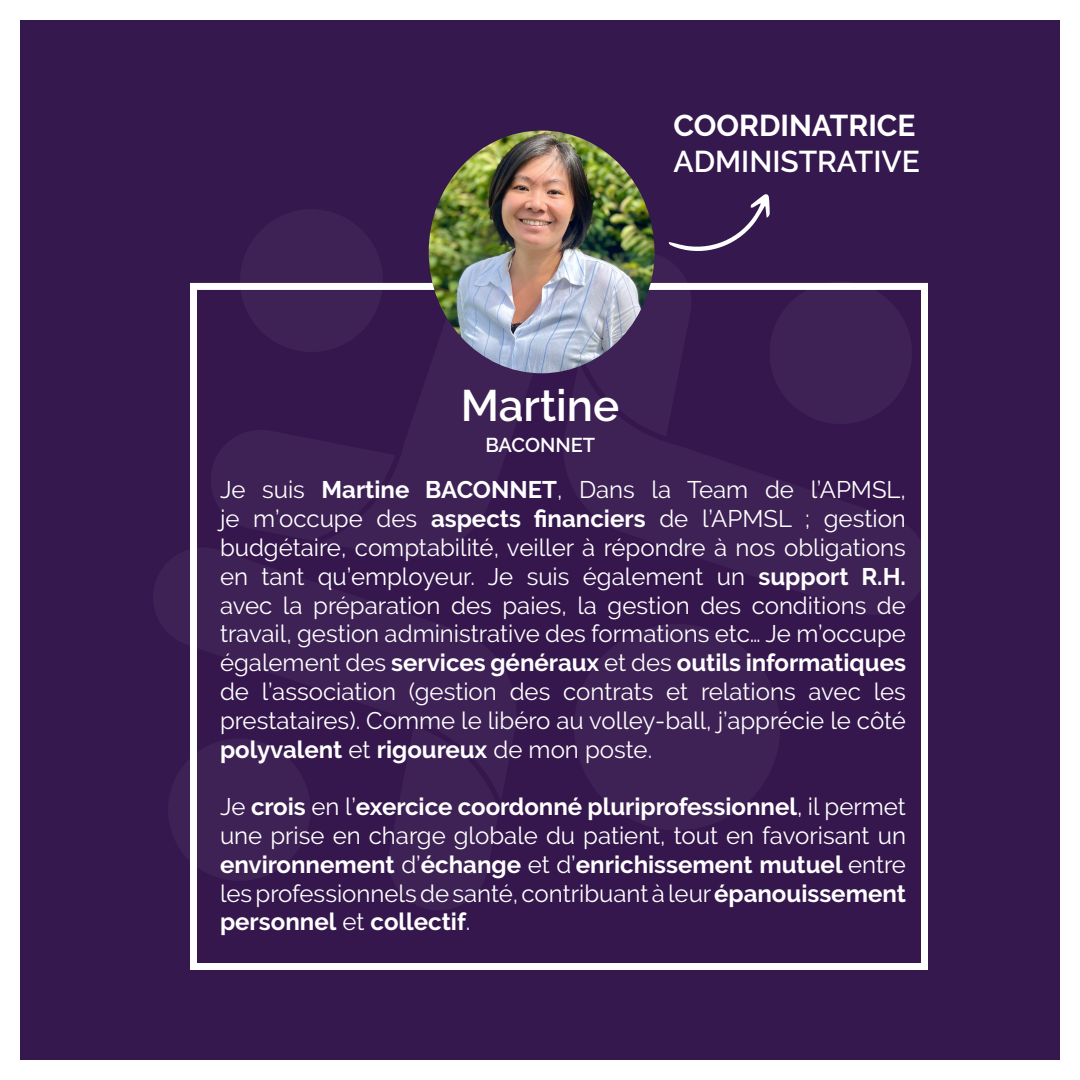
<style>
.page{position:relative;width:1080px;height:1080px;background:#fff}
.page>*{position:absolute;margin:0;border:0;box-sizing:border-box;transform-origin:0 0}
.t1{font:600 44px "Raleway";color:#fff}
.t2{font:600 30px "Raleway";color:#fff}
.t3{font:700 30px "Raleway";color:#fff}
.Blanc_T{font:24px/28.8px "Raleway";color:#fff;text-align:justify}
.t4{font:600 20px "Raleway";color:#fff}
.s1{font-weight:700}
</style>
<div class="page">
<div style="left:20px;top:20px;width:1040px;height:1040px;background:#35184e"></div>
<div style="left:190px;top:283px;width:738px;height:687px;background:#35174d;border:7px solid #fff"></div>
<img style="left:429px;top:131px;width:225px;height:231px">
<img style="left:320px;top:194px;width:260px;height:180px">
<svg style="left:230px;top:200px;width:160px;height:155px"></svg>
<svg style="left:158px;top:801px;width:40px;height:90px"></svg>
<svg style="left:153px;top:541px;width:45px;height:260px;fill:#35184e"></svg>
<svg style="left:561px;top:362px;width:366px;height:259px;fill:#3e2155"></svg>
<svg style="left:581px;top:193px;width:341px;height:244px"></svg>
<p class="t3" style="left:673px;top:108px;width:244px">COORDINATRICE</p>
<p class="t2" style="left:673px;top:144px;width:248px">ADMINISTRATIVE</p>
<p class="t1" style="left:461px;top:381px;width:160px">Martine</p>
<p class="t4" style="left:485px;top:433px;width:111px">BACONNET</p>
<p class="Blanc_T" style="left:220px;top:475px;width:688px">Je suis <span class="s1">Martine BACONNET</span>, Dans la Team de l’APMSL, je m’occupe des <span class="s1">aspects financiers</span> de l’APMSL ; gestion budgétaire, comptabilité, veiller à répondre à nos obligations en tant qu’employeur. Je suis également un <span class="s1">support R.H. </span>avec la préparation des paies, la gestion des conditions de travail, gestion administrative des formations etc… Je m’occupe également des <span class="s1">services généraux</span> et des <span class="s1">outils informatiques </span>de l’association (gestion des contrats et relations avec les prestataires). Comme le libéro au volley-ball, j’apprécie le côté <span class="s1">polyvalent</span> et <span class="s1">rigoureux</span> de mon poste.</p>
<p class="Blanc_T" style="left:220px;top:792px;width:688px">Je <span class="s1">crois</span> en l’<span class="s1">exercice coordonné pluriprofessionnel</span>, il permet une prise en charge globale du patient, tout en favorisant un <span class="s1">environnement</span> d’<span class="s1">échange</span> et d’<span class="s1">enrichissement mutuel</span> entre les professionnels de santé, contribuant à leur <span class="s1">épanouissement personnel</span> et <span class="s1">collectif</span>.</p>
</div>
